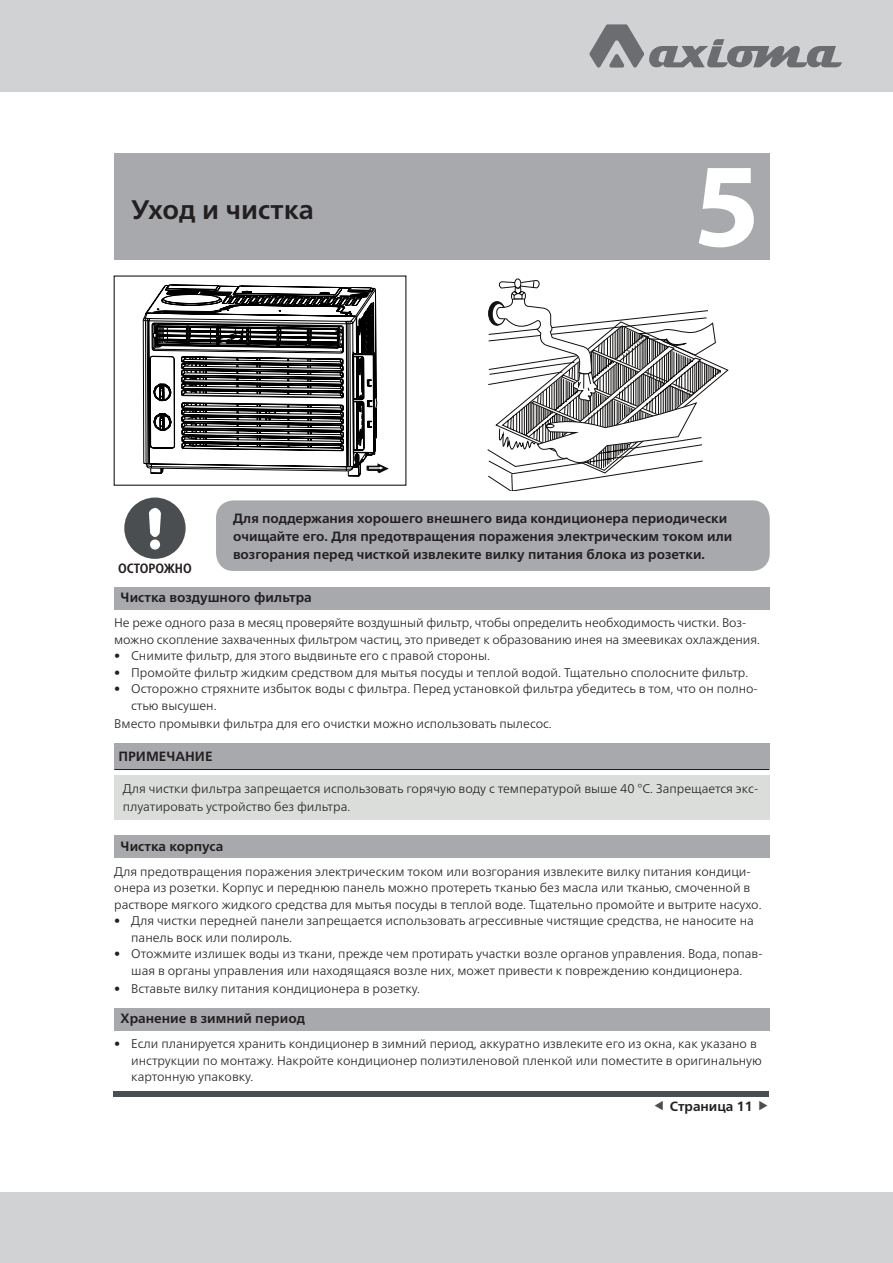
<style>
.page{position:relative;width:893px;height:1263px;background:#fff}
.page>*{position:absolute;margin:0;border:0;box-sizing:border-box;transform-origin:0 0}
.t1{font:700 120px "Myriad Pro";color:#fff}
.t2{font:700 26.85px "Frutiger Neue LTW1 G";color:#231f20}
.t3{font:700 13.5px/18px "Frutiger Neue LTW1 G";color:#231f20}
.t4{font:700 condensed 13.5px "Frutiger Neue LTW1 G";color:#231f20}
.t5{font:300 12.6px/16.5px "Frutiger Neue LTW1 G";color:#231f20}
</style>
<div class="page">
<div style="left:113px;top:1092px;width:656px;height:5px;background:#4a4e50"></div>
<div style="left:0;top:1192px;width:893px;height:71px;background:#d1d2d4"></div>
<div style="left:0;top:0;width:893px;height:92px;background:#d1d2d4"></div>
<svg style="left:589px;top:24px;width:253px;height:44px"></svg>
<div style="left:114px;top:153px;width:655px;height:107px;background:#a8a9ad"></div>
<div style="left:114px;top:587px;width:655px;height:22px;background:#a8a9ad"></div>
<div style="left:114px;top:835px;width:655px;height:23px;background:#a8a9ad"></div>
<div style="left:114px;top:1008px;width:655px;height:22px;background:#a8a9ad"></div>
<div style="left:114px;top:775px;width:655px;height:45px;background:#dbdddb"></div>
<hr style="left:114px;top:768px;width:655px;height:2px;background:#231f20">
<div style="left:114px;top:743px;width:655px;height:25px;background:#a8a9ad"></div>
<svg style="left:143px;top:285px;width:245px;height:192px"></svg>
<svg style="left:487px;top:278px;width:242px;height:212px"></svg>
<svg style="left:124px;top:497px;width:62px;height:62px"></svg>
<div style="left:216px;top:500px;width:554px;height:71px;background:#a8a9ad"></div>
<h2 class="t2" style="left:132px;top:194px;width:184px">Уход и чистка</h2>
<h1 class="t1" style="left:694px;top:127px;width:68px">5</h1>
<p class="t4" style="left:118px;top:561px;width:75px">ОСТОРОЖНО</p>
<p class="t3" style="left:233px;top:509px;width:501px">Для поддержания хорошего внешнего вида кондиционера периодически очищайте его. Для предотвращения поражения электрическим током или возгорания перед чисткой извлеките вилку питания блока из розетки.</p>
<p class="t3" style="left:121px;top:588px;width:193px">Чистка воздушного фильтра</p>
<p class="t5" style="left:114px;top:614px;width:647px">Не реже одного раза в месяц проверяйте воздушный фильтр, чтобы определить необходимость чистки. Воз&shy;можно скопление захваченных фильтром частиц, это приведет к образованию инея на змеевиках охлаждения.</p>
<p class="t5" style="left:114px;top:647px;width:377px">• Снимите фильтр, для этого выдвиньте его с правой стороны.</p>
<p class="t5" style="left:114px;top:664px;width:636px">• Промойте фильтр жидким средством для мытья посуды и теплой водой. Тщательно сполосните фильтр.</p>
<p class="t5" style="left:131px;top:680px;width:628px;text-indent:-17px">• Осторожно стряхните избыток воды с фильтра. Перед установкой фильтра убедитесь в том, что он полно&shy;стью высушен.</p>
<p class="t5" style="left:114px;top:715px;width:439px">Вместо промывки фильтра для его очистки можно использовать пылесос.</p>
<p class="t3" style="left:119px;top:747px;width:96px">ПРИМЕЧАНИЕ</p>
<p class="t5" style="left:123px;top:780px;width:637px;line-height:18px">Для чистки фильтра запрещается использовать горячую воду с температурой выше 40 °C. Запрещается экс&shy;плуатировать устройство без фильтра.</p>
<p class="t3" style="left:121px;top:837px;width:104px">Чистка корпуса</p>
<p class="t5" style="left:114px;top:863px;width:649px">Для предотвращения поражения электрическим током или возгорания извлеките вилку питания кондици&shy;онера из розетки. Корпус и переднюю панель можно протереть тканью без масла или тканью, смоченной в растворе мягкого жидкого средства для мытья посуды в теплой воде. Тщательно промойте и вытрите насухо.</p>
<p class="t5" style="left:131px;top:912px;width:624px;text-indent:-17px">• Для чистки передней панели запрещается использовать агрессивные чистящие средства, не наносите на панель воск или полироль.</p>
<p class="t5" style="left:114px;top:945px;width:650px;text-align:center">• Отожмите излишек воды из ткани, прежде чем протирать участки возле органов управления. Вода, попав&shy;шая в органы управления или находящаяся возле них, может привести к повреждению кондиционера.</p>
<p class="t5" style="left:114px;top:980px;width:307px">• Вставьте вилку питания кондиционера в розетку.</p>
<p class="t3" style="left:121px;top:1009px;width:186px">Хранение в зимний период</p>
<p class="t5" style="left:131px;top:1035px;width:632px;text-indent:-17px">• Если планируется хранить кондиционер в зимний период, аккуратно извлеките его из окна, как указано в инструкции по монтажу. Накройте кондиционер полиэтиленовой пленкой или поместите в оригинальную картонную упаковку.</p>
<p class="t3" style="left:670px;top:1097px;width:85px">Страница 11</p>
</div>
